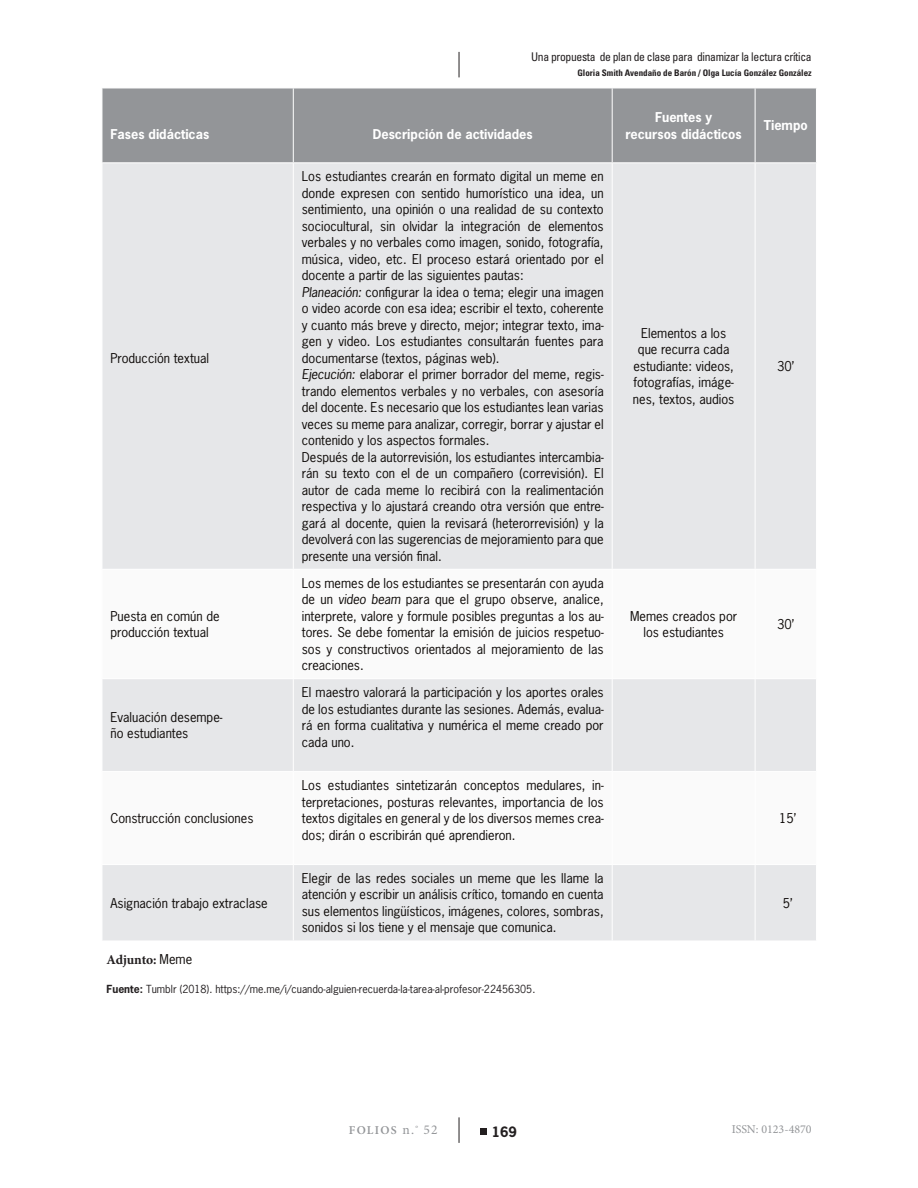
<style>
.page{position:relative;width:918px;height:1188px;background:#fff}
.page>*{position:absolute;margin:0;border:0;box-sizing:border-box;transform-origin:0 0}
.t1{font:700 13.5px "Minion Pro";letter-spacing:-.01em;color:#231f20}
.t2{font:700 13.5px "News Gothic Std";color:#231f20}
.t3{font:12.75px/16.5px "News Gothic Std";color:#0c0806;text-align:justify}
.t4{font:700 12.75px/16.5px "News Gothic Std";color:#fff;text-align:center}
.t5{font:condensed 12px "Univers LT Std";letter-spacing:-.03em;color:#231f20}
.t6{font:12px "Minion Pro";color:#939598}
.t7{font:600 12px "Minion Pro";letter-spacing:.11em;color:#939598}
.t8{font:10.5px "News Gothic Std";color:#231f20}
.t9{font:700 condensed 9px "Univers LT Std";color:#231f20}
.s1{font-style:italic}
.s2{font-family:"News Gothic Std";font-weight:400;font-size:12.75px;color:#0c0806}
.s3{font-weight:700}
.s4{font-weight:400;font-size:13.5px}
</style>
<div class="page">
<div style="left:480px;top:1129px;width:7px;height:6px;background:#231f20"></div>
<svg style="left:459px;top:52px;width:1px;height:25px"></svg>
<svg style="left:459px;top:1117px;width:1px;height:26px"></svg>
<div style="left:103px;top:89px;width:713px;height:73px;background:#939598"></div>
<div style="left:103px;top:163px;width:713px;height:778px;background:#e6e7e9"></div>
<svg style="left:103px;top:570px;width:713px;height:294px"></svg>
<hr style="left:293px;top:88px;width:1px;height:74px;background:#fff">
<hr style="left:293px;top:163px;width:1px;height:406px;background:#fff">
<hr style="left:293px;top:570px;width:1px;height:108px;background:#fff">
<hr style="left:293px;top:679px;width:1px;height:92px;background:#fff">
<hr style="left:293px;top:772px;width:1px;height:92px;background:#fff">
<hr style="left:293px;top:865px;width:1px;height:76px;background:#fff">
<hr style="left:612px;top:88px;width:1px;height:74px;background:#fff">
<hr style="left:612px;top:163px;width:1px;height:406px;background:#fff">
<hr style="left:612px;top:570px;width:1px;height:108px;background:#fff">
<hr style="left:612px;top:679px;width:1px;height:92px;background:#fff">
<hr style="left:612px;top:772px;width:1px;height:92px;background:#fff">
<hr style="left:612px;top:865px;width:1px;height:76px;background:#fff">
<hr style="left:755px;top:88px;width:1px;height:74px;background:#fff">
<hr style="left:755px;top:163px;width:1px;height:406px;background:#fff">
<hr style="left:755px;top:570px;width:1px;height:108px;background:#fff">
<hr style="left:755px;top:679px;width:1px;height:92px;background:#fff">
<hr style="left:755px;top:772px;width:1px;height:92px;background:#fff">
<hr style="left:755px;top:865px;width:1px;height:76px;background:#fff">
<hr style="left:102px;top:569px;width:191px;height:1px;background:#fff">
<hr style="left:293px;top:569px;width:319px;height:1px;background:#fff">
<hr style="left:612px;top:569px;width:143px;height:1px;background:#fff">
<hr style="left:755px;top:569px;width:62px;height:1px;background:#fff">
<hr style="left:102px;top:678px;width:191px;height:1px;background:#fff">
<hr style="left:293px;top:678px;width:319px;height:1px;background:#fff">
<hr style="left:612px;top:678px;width:143px;height:1px;background:#fff">
<hr style="left:755px;top:678px;width:62px;height:1px;background:#fff">
<hr style="left:102px;top:771px;width:191px;height:1px;background:#fff">
<hr style="left:293px;top:771px;width:319px;height:1px;background:#fff">
<hr style="left:612px;top:771px;width:143px;height:1px;background:#fff">
<hr style="left:755px;top:771px;width:62px;height:1px;background:#fff">
<hr style="left:102px;top:864px;width:191px;height:1px;background:#fff">
<hr style="left:293px;top:864px;width:319px;height:1px;background:#fff">
<hr style="left:612px;top:864px;width:143px;height:1px;background:#fff">
<hr style="left:755px;top:864px;width:62px;height:1px;background:#fff">
<p class="t5" style="left:531px;top:50px;width:282px">Una propuesta de plan de clase para dinamizar la lectura crítica</p>
<p class="t9" style="left:577px;top:68px;width:236px">Gloria Smith Avendaño de Barón / Olga Lucía González González</p>
<p class="t4" style="left:110px;top:125px;width:100px">Fases didácticas</p>
<p class="t4" style="left:373px;top:125px;width:162px">Descripción de actividades</p>
<p class="t3" style="left:110px;top:350px;width:100px">Producción textual</p>
<p class="t3" style="left:110px;top:608px;width:111px">Puesta en común de producción textual</p>
<p class="t3" style="left:110px;top:709px;width:114px">Evaluación desempe&shy;ño estudiantes</p>
<p class="t3" style="left:110px;top:810px;width:145px">Construcción conclusiones</p>
<p class="t3" style="left:110px;top:895px;width:159px">Asignación trabajo extraclase</p>
<p class="t3" style="left:302px;top:168px;width:303px;text-align:left">Los estudiantes crearán en formato digital un meme en donde expresen con sentido humorístico una idea, un sentimiento, una opinión o una realidad de su contexto sociocultural, sin olvidar la integración de elementos verbales y no verbales como imagen, sonido, fotografía, música, video, etc. El proceso estará orientado por el docente a partir de las siguientes pautas:<br><span class="s1">Planeación:</span> configurar la idea o tema; elegir una imagen o video acorde con esa idea; escribir el texto, coherente y cuanto más breve y directo, mejor; integrar texto, ima&shy;gen y video. Los estudiantes consultarán fuentes para documentarse (textos, páginas web).<br><span class="s1">Ejecución:</span> elaborar el primer borrador del meme, regis&shy;trando elementos verbales y no verbales, con asesoría del docente. Es necesario que los estudiantes lean varias veces su meme para analizar, corregir, borrar y ajustar el contenido y los aspectos formales.<br>Después de la autorrevisión, los estudiantes intercambia&shy;rán su texto con el de un compañero (correvisión). El autor de cada meme lo recibirá con la realimentación respectiva y lo ajustará creando otra versión que entre&shy;gará al docente, quien la revisará (heterorrevisión) y la devolverá con las sugerencias de mejoramiento para que presente una versión final.</p>
<p class="t3" style="left:302px;top:575px;width:303px">Los memes de los estudiantes se presentarán con ayuda de un <span class="s1">video beam</span> para que el grupo observe, analice, interprete, valore y formule posibles preguntas a los au&shy;tores. Se debe fomentar la emisión de juicios respetuo&shy;sos y constructivos orientados al mejoramiento de las creaciones.</p>
<p class="t3" style="left:302px;top:684px;width:303px">El maestro valorará la participación y los aportes orales de los estudiantes durante las sesiones. Además, evalua&shy;rá en forma cualitativa y numérica el meme creado por cada uno.</p>
<p class="t3" style="left:302px;top:777px;width:303px">Los estudiantes sintetizarán conceptos medulares, in&shy;terpretaciones, posturas relevantes, importancia de los textos digitales en general y de los diversos memes crea&shy;dos; dirán o escribirán qué aprendieron.</p>
<p class="t3" style="left:302px;top:870px;width:303px">Elegir de las redes sociales un meme que les llame la atención y escribir un análisis crítico, tomando en cuenta sus elementos lingüísticos, imágenes, colores, sombras, sonidos si los tiene y el mensaje que comunica.</p>
<p class="t1" style="left:107px;top:950px;width:87px">Adjunto: <span class="s2">Meme</span></p>
<p class="t8" style="left:107px;top:982px;width:430px"><span class="s3">Fuente:</span> Tumblr (2018). https://me.me/i/cuando-alguien-recuerda-la-tarea-al-profesor-22456305.</p>
<p class="t4" style="left:626px;top:109px;width:118px">Fuentes y<br>recursos didácticos</p>
<p class="t4" style="left:764px;top:117px;width:45px">Tiempo</p>
<p class="t3" style="left:633px;top:325px;width:103px;text-align:center">Elementos a los que recurra cada estudiante: videos, fotografías, imáge&shy;nes, textos, audios</p>
<p class="t3" style="left:777px;top:358px;width:19px">30’</p>
<p class="t3" style="left:630px;top:608px;width:109px;text-align:center">Memes creados por los estudiantes</p>
<p class="t3" style="left:777px;top:616px;width:19px">30’</p>
<p class="t3" style="left:779px;top:810px;width:19px">15’</p>
<p class="t3" style="left:783px;top:895px;width:11px">5’</p>
<p class="t7" style="left:349px;top:1122px;width:90px">FOLIOS <span class="s4">n.</span><sup>º</sup> <span class="s4">52</span></p>
<p class="t6" style="left:732px;top:1121px;width:82px">ISSN: 0123-4870</p>
<p class="t2" style="left:492px;top:1123px;width:27px">169</p>
</div>
